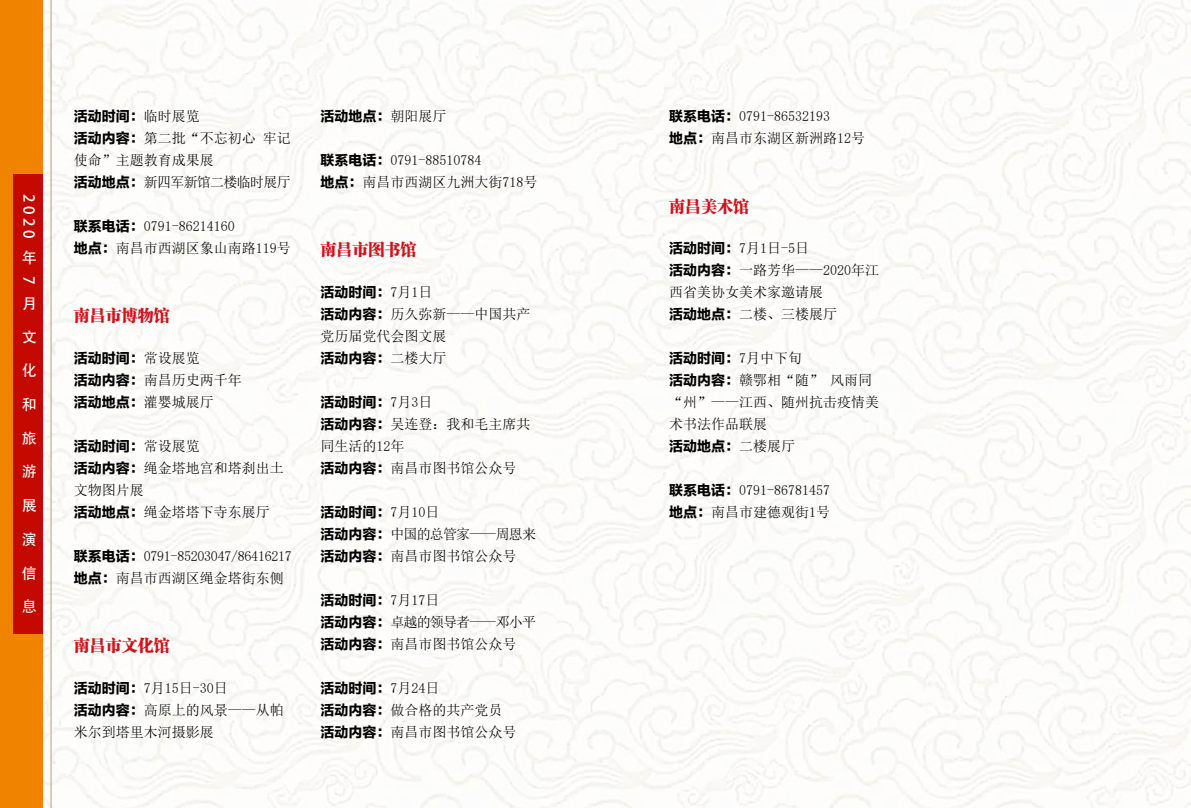
<style>
.page{position:relative;width:1191px;height:808px;background:#fff}
.page>*{position:absolute;margin:0;border:0;box-sizing:border-box;transform-origin:0 0}
.t1{font:16px "FZCSK GBK1 0";color:#d0121b}
.t2{font:15px "Adobe Heiti Std";color:#fff}
.t3{font:14px/22px "Sim Sun";color:#000}
.t4{font:14px "FZLTDHK GBK1 0";color:#000}
.t5{font:14px/22px "Sim Sun";letter-spacing:-.02em;color:#000}
.s1{font-family:"Sim Sun"}
.s2{font-family:"FZLTDHK GBK1 0"}
</style>
<div class="page">
<div style="left:0;top:0;width:43px;height:808px;background:#f08300"></div>
<div style="left:13px;top:174px;width:30px;height:460px;background:#c30900"></div>
<hr style="left:51px;top:0;width:1px;height:808px;background:#bf9c76">
<p class="t2" style="left:38px;top:194px;width:46px;rotate:90deg">2020</p>
<p class="t2" style="left:22px;top:249px;width:16px">年</p>
<p class="t2" style="left:38px;top:276px;width:10px;rotate:90deg">7</p>
<p class="t2" style="left:22px;top:294px;width:14px">月</p>
<p class="t2" style="left:22px;top:328px;width:16px">文</p>
<p class="t2" style="left:22px;top:362px;width:16px">化</p>
<p class="t2" style="left:22px;top:395px;width:15px">和</p>
<p class="t2" style="left:22px;top:429px;width:16px">旅</p>
<p class="t2" style="left:22px;top:463px;width:16px">游</p>
<p class="t2" style="left:22px;top:497px;width:16px">展</p>
<p class="t2" style="left:22px;top:530px;width:15px">演</p>
<p class="t2" style="left:22px;top:564px;width:15px">信</p>
<p class="t2" style="left:22px;top:598px;width:16px">息</p>
<p class="t4" style="left:74px;top:109px;width:127px">活动时间：<span class="s1">临时展览</span></p>
<p class="t3" style="left:74px;top:127px;width:218px"><span class="s2">活动内容：</span>第二批“不忘初心牢记使命”主题教育成果展<br><span class="s2">活动地点：</span>新四军新馆二楼临时展厅</p>
<p class="t3" style="left:74px;top:215px;width:218px"><span class="s2">联系电话：</span>0791-86214160<br><span class="s2">地点：</span>南昌市西湖区象山南路119号</p>
<p class="t1" style="left:74px;top:306px;width:97px">南昌市博物馆</p>
<p class="t4" style="left:74px;top:351px;width:127px">活动时间：<span class="s1">常设展览</span></p>
<p class="t3" style="left:74px;top:369px;width:169px"><span class="s2">活动内容：</span>南昌历史两千年</p>
<p class="t4" style="left:74px;top:395px;width:141px">活动地点：<span class="s1">灌婴城展厅</span></p>
<p class="t4" style="left:74px;top:439px;width:127px">活动时间：<span class="s1">常设展览</span></p>
<p class="t3" style="left:74px;top:457px;width:211px"><span class="s2">活动内容：</span>绳金塔地宫和塔刹出土文物图片展<br><span class="s2">活动地点：</span>绳金塔塔下寺东展厅</p>
<p class="t5" style="left:74px;top:545px;width:220px"><span class="s2">联系电话：</span>0791-85203047/86416217<span class="s2">地点：</span>南昌市西湖区绳金塔街东侧</p>
<p class="t1" style="left:74px;top:636px;width:97px">南昌市文化馆</p>
<p class="t3" style="left:74px;top:677px;width:211px"><span class="s2">活动时间：</span>7月15日-30日<br><span class="s2">活动内容：</span>高原上的风景——从帕米尔到塔里木河摄影展</p>
<p class="t4" style="left:320px;top:109px;width:127px">活动地点：<span class="s1">朝阳展厅</span></p>
<p class="t3" style="left:320px;top:149px;width:218px"><span class="s2">联系电话：</span>0791-88510784<br><span class="s2">地点：</span>南昌市西湖区九洲大街718号</p>
<p class="t1" style="left:320px;top:240px;width:97px">南昌市图书馆</p>
<p class="t4" style="left:320px;top:285px;width:113px">活动时间：<span class="s1">7月1日</span></p>
<p class="t3" style="left:320px;top:303px;width:212px"><span class="s2">活动内容：</span>历久弥新——中国共产党历届党代会图文展</p>
<p class="t4" style="left:320px;top:351px;width:127px">活动内容：<span class="s1">二楼大厅</span></p>
<p class="t4" style="left:320px;top:395px;width:113px">活动时间：<span class="s1">7月3日</span></p>
<p class="t3" style="left:320px;top:413px;width:212px"><span class="s2">活动内容：</span>吴连登：我和毛主席共同生活的12年<br><span class="s2">活动内容：</span>南昌市图书馆公众号</p>
<p class="t4" style="left:320px;top:505px;width:120px">活动时间：<span class="s1">7月10日</span></p>
<p class="t3" style="left:320px;top:523px;width:217px"><span class="s2">活动内容：</span>中国的总管家——周恩来<span class="s2">活动内容：</span>南昌市图书馆公众号</p>
<p class="t4" style="left:320px;top:593px;width:120px">活动时间：<span class="s1">7月17日</span></p>
<p class="t3" style="left:320px;top:611px;width:217px"><span class="s2">活动内容：</span>卓越的领导者——邓小平<span class="s2">活动内容：</span>南昌市图书馆公众号</p>
<p class="t4" style="left:320px;top:681px;width:120px">活动时间：<span class="s1">7月24日</span></p>
<p class="t3" style="left:320px;top:699px;width:197px"><span class="s2">活动内容：</span>做合格的共产党员<span class="s2">活动内容：</span>南昌市图书馆公众号</p>
<p class="t3" style="left:669px;top:105px;width:197px"><span class="s2">联系电话：</span>0791-86532193<br><span class="s2">地点：</span>南昌市东湖区新洲路12号</p>
<p class="t1" style="left:669px;top:197px;width:81px">南昌美术馆</p>
<p class="t3" style="left:669px;top:237px;width:211px"><span class="s2">活动时间：</span>7月1日-5日<br><span class="s2">活动内容：</span>一路芳华——2020年江西省美协女美术家邀请展<br><span class="s2">活动地点：</span>二楼、三楼展厅</p>
<p class="t4" style="left:669px;top:351px;width:134px">活动时间：<span class="s1">7月中下旬</span></p>
<p class="t3" style="left:669px;top:369px;width:211px"><span class="s2">活动内容：</span>赣鄂相“随” 风雨同“州”——江西、随州抗击疫情美术书法作品联展</p>
<p class="t4" style="left:669px;top:439px;width:127px">活动地点：<span class="s1">二楼展厅</span></p>
<p class="t3" style="left:669px;top:479px;width:162px"><span class="s2">联系电话：</span>0791-86781457<span class="s2">地点：</span>南昌市建德观街1号</p>
</div>
